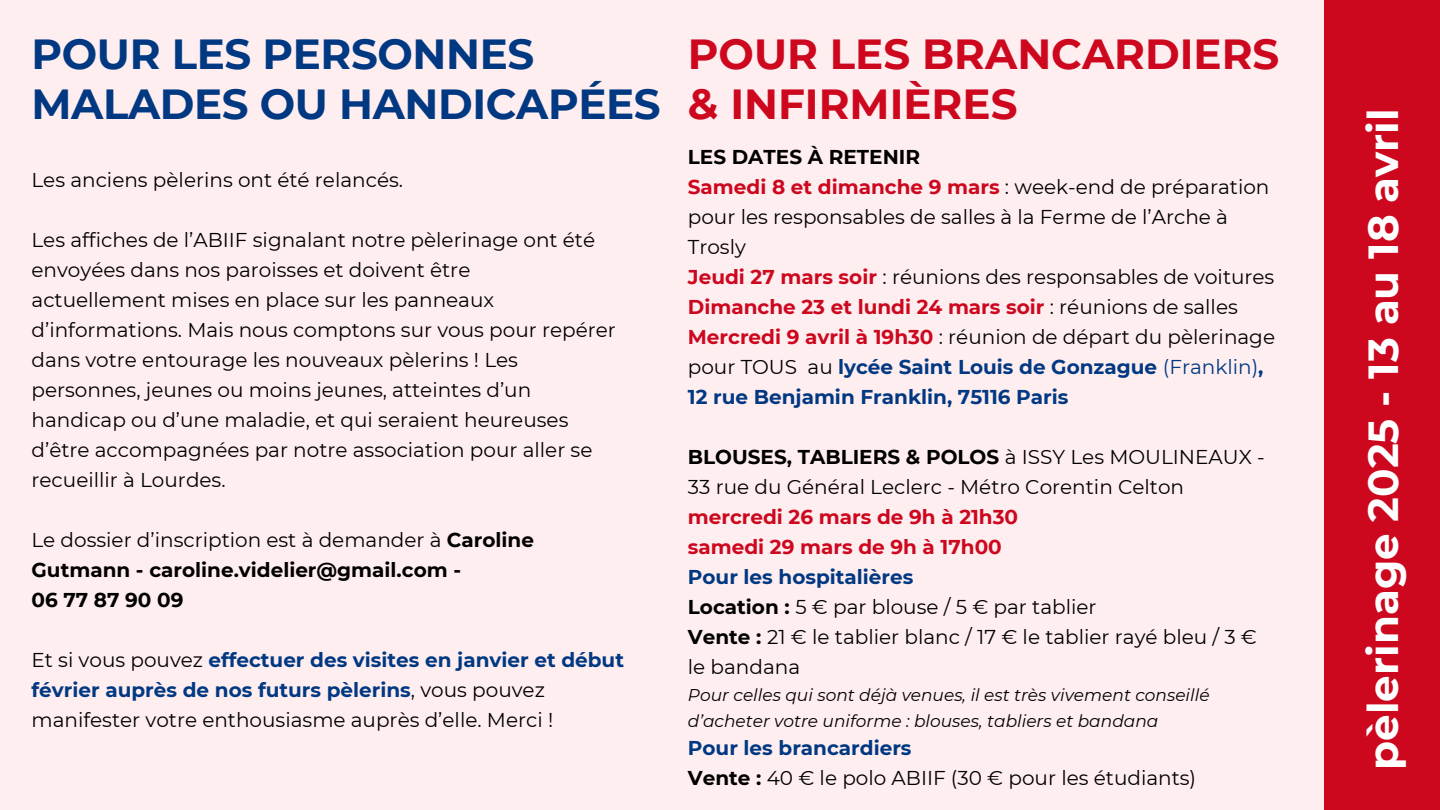
<style>
.page{position:relative;width:1440px;height:810px;background:#ffeef0}
.page>*{position:absolute;margin:0;border:0;box-sizing:border-box;transform-origin:0 0}
.t1{font:700 42px/50.2px "Montserrat";letter-spacing:-.01em;color:#003882}
.t2{font:700 42px/50.2px "Montserrat";color:#cc071e}
.t3{font:700 42px "Montserrat";color:#fff}
.t4{font:20px/30px "Montserrat";color:#000}
.t5{font:700 20px/30px "Montserrat";color:#000}
.t6{font:700 20px/30px "Montserrat";color:#cc071e}
.t7{font:italic 17px/25.5px "Montserrat";color:#000}
.s1{font-weight:400}
.s2{font-weight:700;color:#003882}
.s3{font-weight:700}
.s4{font-weight:700;color:#cc071e}
.s5{color:#003882}
</style>
<div class="page">
<div style="left:1324px;top:0;width:116px;height:810px;background:#cc071e"></div>
<h1 class="t1" style="left:32px;top:29px;width:631px">POUR LES PERSONNES<br>MALADES OU HANDICAPÉES</h1>
<h1 class="t4" style="left:32px;top:165px;width:373px">Les anciens pèlerins ont été relancés.</h1>
<h3 class="t4" style="left:32px;top:225px;width:586px">Les affiches de l’ABIIF signalant notre pèlerinage ont été envoyées dans nos paroisses et doivent être<br>actuellement mises en place sur les panneaux d’informations. Mais nous comptons sur vous pour repérer dans votre entourage les nouveaux pèlerins ! Les personnes, jeunes ou moins jeunes, atteintes d’un handicap ou d’une maladie, et qui seraient heureuses d’être accompagnées par notre association pour aller se recueillir à Lourdes.</h3>
<h3 class="t5" style="left:32px;top:525px;width:504px"><span class="s1">Le dossier d’inscription est à demander à</span> Caroline<br>Gutmann - caroline.videlier@gmail.com -<br>06 77 87 90 09</h3>
<h3 class="t4" style="left:32px;top:645px;width:594px">Et si vous pouvez <span class="s2">effectuer des visites en janvier et début février auprès de nos futurs pèlerins</span>, vous pouvez manifester votre enthousiasme auprès d’elle. Merci !</h3>
<h3 class="t2" style="left:688px;top:29px;width:593px">POUR LES BRANCARDIERS &amp; INFIRMIÈRES</h3>
<p class="t4" style="left:688px;top:142px;width:589px"><span class="s3">LES DATES À RETENIR<br></span><span class="s4">Samedi 8 et dimanche 9 mars</span> : week-end de préparation pour les responsables de salles à la Ferme de l’Arche à Trosly<br><span class="s4">Jeudi 27 mars soir</span> : réunions des responsables de voitures <span class="s4">Dimanche 23 et lundi 24 mars soir</span> : réunions de salles <span class="s4">Mercredi 9 avril à 19h30</span> : réunion de départ du pèlerinage pour TOUS au <span class="s2">lycée Saint Louis de Gonzague</span> <span class="s5">(Franklin)</span><span class="s2">, 12 rue Benjamin Franklin, 75116 Paris</span></p>
<p class="t4" style="left:688px;top:442px;width:578px"><span class="s3">BLOUSES, TABLIERS &amp; POLOS</span> à ISSY Les MOULINEAUX -<br>33 rue du Général Leclerc - Métro Corentin Celton</p>
<p class="t6" style="left:688px;top:502px;width:332px">mercredi 26 mars de 9h à 21h30 samedi 29 mars de 9h à 17h00</p>
<p class="t4" style="left:688px;top:562px;width:571px"><span class="s2">Pour les hospitalières<br></span><span class="s3">Location :</span> 5 € par blouse / 5 € par tablier<br><span class="s3">Vente :</span> 21 € le tablier blanc / 17 € le tablier rayé bleu / 3 € le bandana</p>
<p class="t7" style="left:688px;top:682px;width:523px">Pour celles qui sont déjà venues, il est très vivement conseillé d’acheter votre uniforme : blouses, tabliers et bandana</p>
<p class="t4" style="left:688px;top:733px;width:510px"><span class="s2">Pour les brancardiers<br></span><span class="s3">Vente :</span> 40 € le polo ABIIF (30 € pour les étudiants)</p>
<h2 class="t3" style="left:1358px;top:770px;width:663px;rotate:-90deg">pèlerinage 2025 - 13 au 18 avril</h2>
</div>
